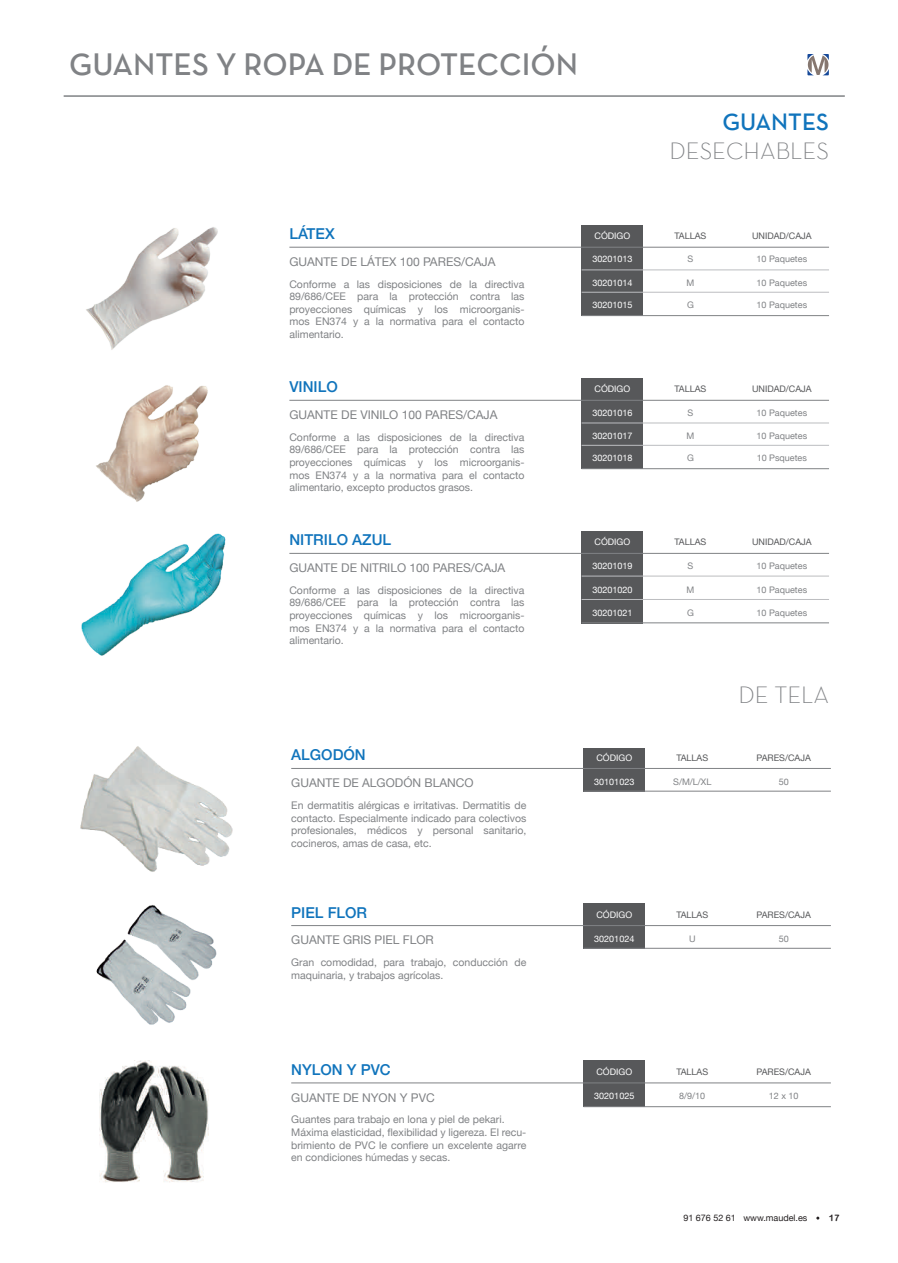
<style>
.page{position:relative;width:898px;height:1263px;background:#fff}
.page>*{position:absolute;margin:0;border:0;box-sizing:border-box;transform-origin:0 0}
.t1{font:31.5px "Neutra Text Demi SC";color:#808285}
.t2{font:24px "Neutra Text Light Alt";color:#808285}
.t3{font:24px "Neutra Text Demi SC";color:#1074bc}
.t4{font:500 15px "Helvetica Neue";color:#1074bc}
.t5{font:12px "Helvetica Neue";color:#808285}
.t6{font:10.5px/12.6px "Helvetica Neue";color:#808285;text-align:justify}
.t7{font:9px "Helvetica Neue";color:#fff}
.t8{font:9px "Helvetica Neue";color:#808285}
.t9{font:9px "Helvetica Neue";color:#57585a}
.t10{font:9px "Helvetica Neue";color:#231f20}
.t11{font:9px "Arial Rounded MT Bold";color:#231f20}
</style>
<div class="page">
<svg style="left:807px;top:54px;width:21px;height:21px"></svg>
<hr style="left:64px;top:95px;width:780px;height:2px;background:#808285">
<img style="left:86px;top:227px;width:132px;height:123px">
<div style="left:581px;top:225px;width:62px;height:90px;background:#57585a"></div>
<hr style="left:289px;top:247px;width:539px;height:1px;background:#808285">
<hr style="left:581px;top:269px;width:247px;height:1px;background:#bcbdc0">
<hr style="left:581px;top:292px;width:247px;height:1px;background:#bcbdc0">
<hr style="left:581px;top:315px;width:247px;height:1px;background:#808285">
<img style="left:96px;top:385px;width:112px;height:117px">
<div style="left:581px;top:378px;width:62px;height:90px;background:#57585a"></div>
<hr style="left:289px;top:400px;width:539px;height:1px;background:#808285">
<hr style="left:581px;top:423px;width:247px;height:1px;background:#bcbdc0">
<hr style="left:581px;top:445px;width:247px;height:1px;background:#bcbdc0">
<hr style="left:581px;top:468px;width:247px;height:1px;background:#808285">
<img style="left:81px;top:533px;width:145px;height:123px">
<div style="left:581px;top:531px;width:62px;height:92px;background:#57585a"></div>
<hr style="left:289px;top:553px;width:539px;height:1px;background:#808285">
<hr style="left:581px;top:576px;width:247px;height:1px;background:#bcbdc0">
<hr style="left:581px;top:599px;width:247px;height:1px;background:#bcbdc0">
<hr style="left:581px;top:622px;width:247px;height:1px;background:#808285">
<div style="left:583px;top:748px;width:62px;height:43px;background:#57585a"></div>
<img style="left:80px;top:746px;width:153px;height:126px">
<hr style="left:291px;top:768px;width:539px;height:1px;background:#808285">
<hr style="left:583px;top:791px;width:247px;height:1px;background:#808285">
<img style="left:96px;top:905px;width:121px;height:120px">
<div style="left:583px;top:903px;width:62px;height:46px;background:#57585a"></div>
<hr style="left:291px;top:925px;width:539px;height:1px;background:#808285">
<hr style="left:583px;top:948px;width:247px;height:1px;background:#808285">
<div style="left:583px;top:1060px;width:62px;height:47px;background:#57585a"></div>
<hr style="left:291px;top:1082px;width:539px;height:1px;background:#808285">
<hr style="left:583px;top:1106px;width:247px;height:1px;background:#808285">
<img style="left:100px;top:1060px;width:108px;height:122px">
<h1 class="t1" style="left:69px;top:53px;width:510px">GUANTES Y ROPA DE PROTECCIÓN</h1>
<h2 class="t3" style="left:722px;top:113px;width:108px">GUANTES</h2>
<h2 class="t2" style="left:669px;top:142px;width:161px">DESECHABLES</h2>
<h3 class="t4" style="left:289px;top:225px;width:47px">LÁTEX</h3>
<p class="t7" style="left:594px;top:231px;width:37px">CÓDIGO</p>
<p class="t9" style="left:674px;top:231px;width:33px">TALLAS</p>
<p class="t9" style="left:751px;top:231px;width:61px">UNIDAD/CAJA</p>
<p class="t5" style="left:289px;top:255px;width:208px">GUANTE DE LÁTEX 100 PARES/CAJA</p>
<p class="t7" style="left:592px;top:254px;width:42px">30201013</p>
<p class="t7" style="left:592px;top:277px;width:42px">30201014</p>
<p class="t7" style="left:592px;top:299px;width:42px">30201015</p>
<p class="t6" style="left:289px;top:277px;width:236px">Conforme a las disposiciones de la directiva 89/686/CEE para la protección contra las proyecciones químicas y los microorganis&shy;mos EN374 y a la normativa para el contacto alimentario.</p>
<p class="t8" style="left:687px;top:254px;width:7px">S</p>
<p class="t8" style="left:686px;top:277px;width:9px">M</p>
<p class="t8" style="left:686px;top:299px;width:8px">G</p>
<p class="t8" style="left:756px;top:254px;width:52px">10 Paquetes</p>
<p class="t8" style="left:756px;top:277px;width:52px">10 Paquetes</p>
<p class="t8" style="left:756px;top:299px;width:52px">10 Paquetes</p>
<h3 class="t4" style="left:289px;top:378px;width:50px">VINILO</h3>
<p class="t7" style="left:594px;top:384px;width:37px">CÓDIGO</p>
<p class="t9" style="left:674px;top:384px;width:33px">TALLAS</p>
<p class="t9" style="left:751px;top:384px;width:61px">UNIDAD/CAJA</p>
<p class="t5" style="left:289px;top:408px;width:210px">GUANTE DE VINILO 100 PARES/CAJA</p>
<p class="t7" style="left:592px;top:408px;width:42px">30201016</p>
<p class="t7" style="left:592px;top:430px;width:42px">30201017</p>
<p class="t7" style="left:592px;top:452px;width:42px">30201018</p>
<p class="t6" style="left:289px;top:431px;width:236px">Conforme a las disposiciones de la directiva 89/686/CEE para la protección contra las proyecciones químicas y los microorganis&shy;mos EN374 y a la normativa para el contacto alimentario, excepto productos grasos.</p>
<p class="t8" style="left:687px;top:408px;width:7px">S</p>
<p class="t8" style="left:686px;top:430px;width:9px">M</p>
<p class="t8" style="left:686px;top:452px;width:8px">G</p>
<p class="t8" style="left:756px;top:408px;width:52px">10 Paquetes</p>
<p class="t8" style="left:756px;top:430px;width:52px">10 Paquetes</p>
<p class="t8" style="left:756px;top:452px;width:52px">10 Psquetes</p>
<h3 class="t4" style="left:289px;top:531px;width:103px">NITRILO AZUL</h3>
<p class="t7" style="left:594px;top:537px;width:37px">CÓDIGO</p>
<p class="t9" style="left:674px;top:537px;width:33px">TALLAS</p>
<p class="t9" style="left:751px;top:537px;width:61px">UNIDAD/CAJA</p>
<p class="t5" style="left:289px;top:561px;width:217px">GUANTE DE NITRILO 100 PARES/CAJA</p>
<p class="t7" style="left:592px;top:561px;width:42px">30201019</p>
<p class="t8" style="left:687px;top:561px;width:7px">S</p>
<p class="t8" style="left:756px;top:561px;width:52px">10 Paquetes</p>
<p class="t6" style="left:289px;top:584px;width:236px">Conforme a las disposiciones de la directiva 89/686/CEE para la protección contra las proyecciones químicas y los microorganis&shy;mos EN374 y a la normativa para el contacto alimentario.</p>
<p class="t7" style="left:592px;top:584px;width:42px">30201020</p>
<p class="t8" style="left:686px;top:584px;width:9px">M</p>
<p class="t8" style="left:756px;top:584px;width:52px">10 Paquetes</p>
<p class="t7" style="left:592px;top:608px;width:42px">30201021</p>
<p class="t8" style="left:686px;top:608px;width:8px">G</p>
<p class="t8" style="left:756px;top:608px;width:52px">10 Paquetes</p>
<h3 class="t4" style="left:291px;top:745px;width:76px">ALGODÓN</h3>
<p class="t5" style="left:291px;top:776px;width:184px">GUANTE DE ALGODÓN BLANCO</p>
<p class="t6" style="left:291px;top:799px;width:236px">En dermatitis alérgicas e irritativas. Dermatitis de contacto. Especialmente indicado para colectivos profesionales, médicos y personal sanitario, cocineros, amas de casa, etc.</p>
<h2 class="t2" style="left:738px;top:686px;width:92px">DE TELA</h2>
<p class="t7" style="left:596px;top:753px;width:37px">CÓDIGO</p>
<p class="t9" style="left:676px;top:753px;width:33px">TALLAS</p>
<p class="t9" style="left:756px;top:753px;width:56px">PARES/CAJA</p>
<p class="t7" style="left:594px;top:776px;width:42px">30101023</p>
<p class="t8" style="left:673px;top:776px;width:40px">S/M/L/XL</p>
<p class="t8" style="left:778px;top:776px;width:12px">50</p>
<h3 class="t4" style="left:291px;top:903px;width:77px">PIEL FLOR</h3>
<p class="t7" style="left:596px;top:909px;width:37px">CÓDIGO</p>
<p class="t9" style="left:676px;top:909px;width:33px">TALLAS</p>
<p class="t9" style="left:756px;top:909px;width:56px">PARES/CAJA</p>
<p class="t5" style="left:291px;top:933px;width:144px">GUANTE GRIS PIEL FLOR</p>
<p class="t7" style="left:594px;top:933px;width:42px">30201024</p>
<p class="t8" style="left:688px;top:933px;width:8px">U</p>
<p class="t8" style="left:778px;top:933px;width:12px">50</p>
<p class="t6" style="left:291px;top:956px;width:236px">Gran comodidad, para trabajo, conducción de maquinaria, y trabajos agrícolas.</p>
<h3 class="t4" style="left:291px;top:1060px;width:101px">NYLON Y PVC</h3>
<p class="t7" style="left:596px;top:1066px;width:37px">CÓDIGO</p>
<p class="t9" style="left:676px;top:1066px;width:33px">TALLAS</p>
<p class="t9" style="left:756px;top:1066px;width:56px">PARES/CAJA</p>
<p class="t5" style="left:291px;top:1090px;width:145px">GUANTE DE NYON Y PVC</p>
<p class="t7" style="left:594px;top:1090px;width:42px">30201025</p>
<p class="t8" style="left:679px;top:1090px;width:28px">8/9/10</p>
<p class="t8" style="left:768px;top:1090px;width:31px">12 x 10</p>
<p class="t6" style="left:291px;top:1113px;width:236px;text-align:left">Guantes para trabajo en lona y piel de pekari.<br>Máxima elasticidad, flexibilidad y ligereza. El recu&shy;brimiento de PVC le confiere un excelente agarre en condiciones húmedas y secas.</p>
<p class="t10" style="left:683px;top:1212px;width:126px">91 676 52 61 www.maudel.es</p>
<p class="t11" style="left:828px;top:1212px;width:12px">17</p>
</div>
